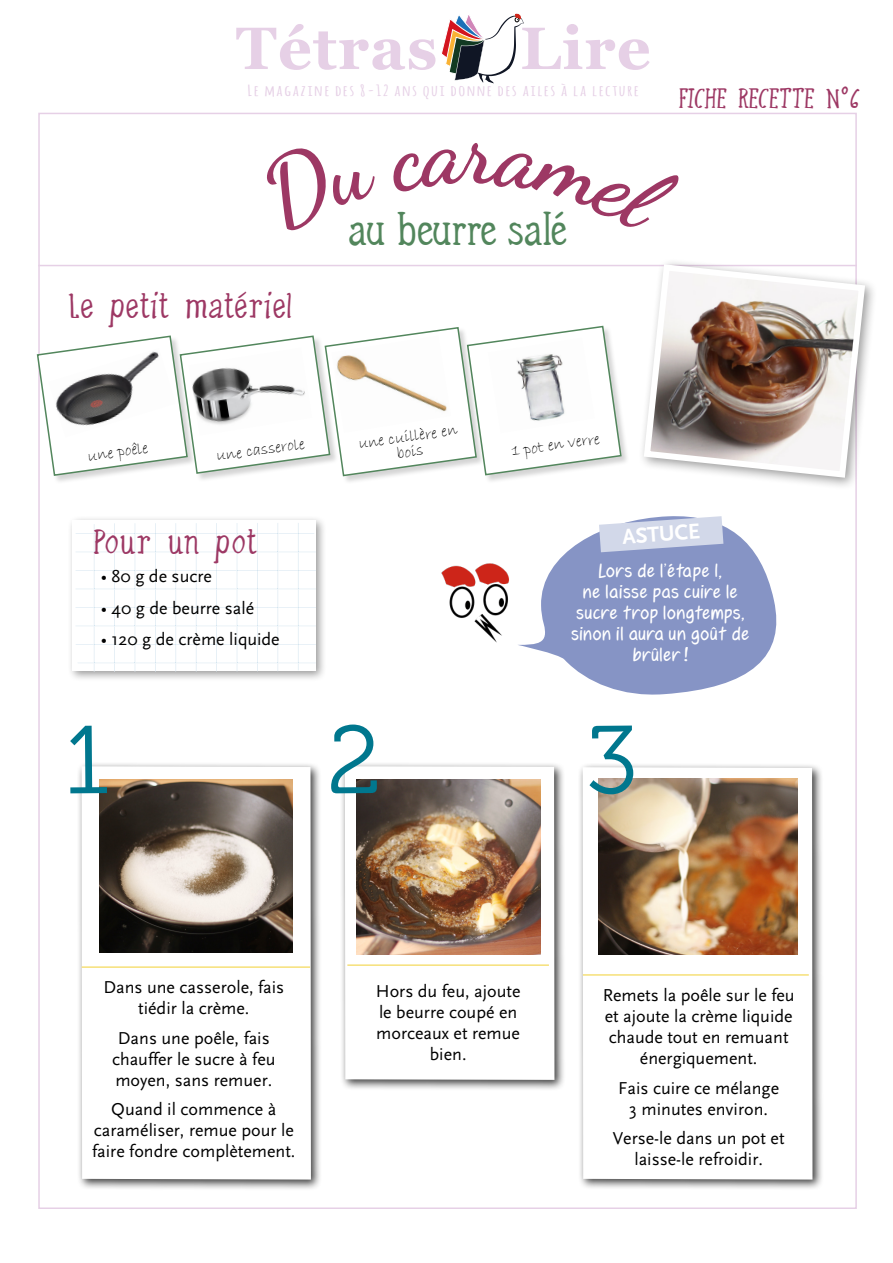
<style>
.page{position:relative;width:893px;height:1263px;background:#fff}
.page>*{position:absolute;margin:0;border:0;box-sizing:border-box;transform-origin:0 0}
.t1{font:700 59.55px "Georgia";letter-spacing:.02em;color:#e6d0e6}
.t2{font:46.5px "Berolina";letter-spacing:.01em;color:#52865c}
.t3{font:37.5px "Chicken Fried Steak";letter-spacing:.025em;color:#9d3864}
.t4{font:30px "Chicken Fried Steak";letter-spacing:.005em;color:#9d3864}
.légende{font:700 22.5px "Scala Sans";color:#fff}
.légende-2{font:18px/21px "Scala Sans";color:#000;text-align:center}
.légende-3{font:18px/21px "Fennario";color:#fff;text-align:center}
.légende-4{font:16.5px "Bradley Hand ITC";color:#000}
.t5{font:700 15px "Amatic";letter-spacing:.1em;color:#e6d0e6;scale:1.33 1}
</style>
<div class="page">
<svg style="left:441px;top:13px;width:83px;height:70px"></svg>
<hr style="left:38px;top:265px;width:819px;height:1px;background:#e6d0e6">
<div style="left:67px;top:515px;width:260px;height:167px;background:#000;opacity:.4"></div>
<svg style="left:74px;top:521px;width:41px;height:153px"></svg>
<svg style="left:115px;top:521px;width:41px;height:153px"></svg>
<svg style="left:156px;top:521px;width:41px;height:153px"></svg>
<svg style="left:197px;top:521px;width:60px;height:153px"></svg>
<svg style="left:257px;top:521px;width:21px;height:153px"></svg>
<svg style="left:278px;top:521px;width:42px;height:153px"></svg>
<div style="left:467px;top:326px;width:163px;height:158px;background:#000;opacity:.17"></div>
<svg style="left:478px;top:325px;width:144px;height:151px"></svg>
<div style="left:325px;top:327px;width:161px;height:158px;background:#000;opacity:.17"></div>
<svg style="left:325px;top:326px;width:153px;height:151px"></svg>
<div style="left:37px;top:336px;width:159px;height:149px;background:#000;opacity:.17"></div>
<svg style="left:36px;top:335px;width:144px;height:142px"></svg>
<div style="left:180px;top:336px;width:159px;height:146px;background:#000;opacity:.17"></div>
<svg style="left:179px;top:335px;width:152px;height:140px"></svg>
<svg style="left:544px;top:528px;width:233px;height:167px;fill:#8694c5"></svg>
<svg style="left:599px;top:516px;width:129px;height:37px;background:#c7cee3"></svg>
<img style="left:331px;top:336px;width:120px;height:97px">
<img style="left:488px;top:338px;width:107px;height:95px">
<img style="left:441px;top:563px;width:103px;height:89px">
<div style="left:77px;top:761px;width:245px;height:430px;background:#000;opacity:.75"></div>
<svg style="left:82px;top:766px;width:229px;height:413px"></svg>
<div style="left:340px;top:761px;width:226px;height:330px;background:#000;opacity:.75"></div>
<svg style="left:345px;top:766px;width:209px;height:314px"></svg>
<div style="left:578px;top:762px;width:246px;height:429px;background:#000;opacity:.75"></div>
<svg style="left:583px;top:767px;width:229px;height:412px"></svg>
<hr style="left:82px;top:966px;width:228px;height:2px;background:#f6e077">
<hr style="left:347px;top:964px;width:202px;height:2px;background:#f6e077">
<hr style="left:583px;top:974px;width:226px;height:2px;background:#f6e077">
<img style="left:99px;top:779px;width:193px;height:174px">
<img style="left:598px;top:779px;width:200px;height:176px">
<div style="left:638px;top:258px;width:240px;height:233px;background:#000;opacity:.4"></div>
<img style="left:640px;top:261px;width:228px;height:220px">
<img style="left:357px;top:779px;width:183px;height:175px">
<img style="left:48px;top:348px;width:128px;height:89px">
<img style="left:189px;top:348px;width:123px;height:87px">
<svg style="left:77px;top:761px;width:30px;height:33px"></svg>
<svg style="left:340px;top:761px;width:37px;height:32px"></svg>
<svg style="left:589px;top:762px;width:44px;height:32px"></svg>
<p class="t1" style="left:236px;top:10px;width:203px">Tétras</p>
<p class="t1" style="left:520px;top:10px;width:132px">Lire</p>
<p class="t5" style="left:248px;top:80px;width:295px">Le magazine des 8-12 ans qui donne des ailes à la lecture</p>
<p class="t4" style="left:679px;top:82px;width:183px">FICHE RECETTE N°6</p>
<p class="t3" style="left:68px;top:285px;width:226px">Le petit matériel</p>
<p class="t2" style="left:349px;top:203px;width:219px">au beurre salé</p>
<p class="légende-4" style="left:357px;top:433px;width:101px;rotate:-8deg">une cuillère en</p>
<p class="légende-4" style="left:86px;top:445px;width:62px;rotate:-8deg">une poêle</p>
<p class="légende-4" style="left:215px;top:445px;width:90px;rotate:-8deg">une casserole</p>
<p class="légende-4" style="left:395px;top:443px;width:28px;rotate:-8deg">bois</p>
<p class="légende-4" style="left:510px;top:440px;width:90px;rotate:-8deg">1 pot en verre</p>
<p class="t3" style="left:94px;top:521px;width:164px">Pour un pot</p>
<p class="légende-2" style="left:101px;top:566px;width:113px">• 80 g de sucre</p>
<p class="légende-2" style="left:101px;top:598px;width:155px">• 40 g de beurre salé</p>
<p class="légende-2" style="left:101px;top:629px;width:180px">• 120 g de crème liquide</p>
<p class="légende" style="left:621px;top:525px;width:79px;rotate:-4deg">ASTUCE</p>
<p class="légende-3" style="left:572px;top:561px;width:180px">Lors de l’étape 1,<br>ne laisse pas cuire le sucre trop longtemps, sinon il aura un goût de brûler!</p>
<p class="légende-2" style="left:103px;top:977px;width:182px">Dans une casserole, fais tiédir la crème.</p>
<p class="légende-2" style="left:112px;top:1028px;width:165px">Dans une poêle, fais chauffer le sucre à feu moyen, sans remuer.</p>
<p class="légende-2" style="left:92px;top:1099px;width:205px">Quand il commence à caraméliser, remue pour le faire fondre complètement.</p>
<p class="légende-2" style="left:376px;top:981px;width:146px">Hors du feu, ajoute le beurre coupé en morceaux et remue bien.</p>
<p class="légende-2" style="left:603px;top:985px;width:194px">Remets la poêle sur le feu et ajoute la crème liquide chaude tout en remuant énergiquement.</p>
<p class="légende-2" style="left:618px;top:1078px;width:163px">Fais cuire ce mélange<br>3 minutes environ.</p>
<p class="légende-2" style="left:613px;top:1128px;width:173px">Verse-le dans un pot et laisse-le refroidir.</p>
</div>
